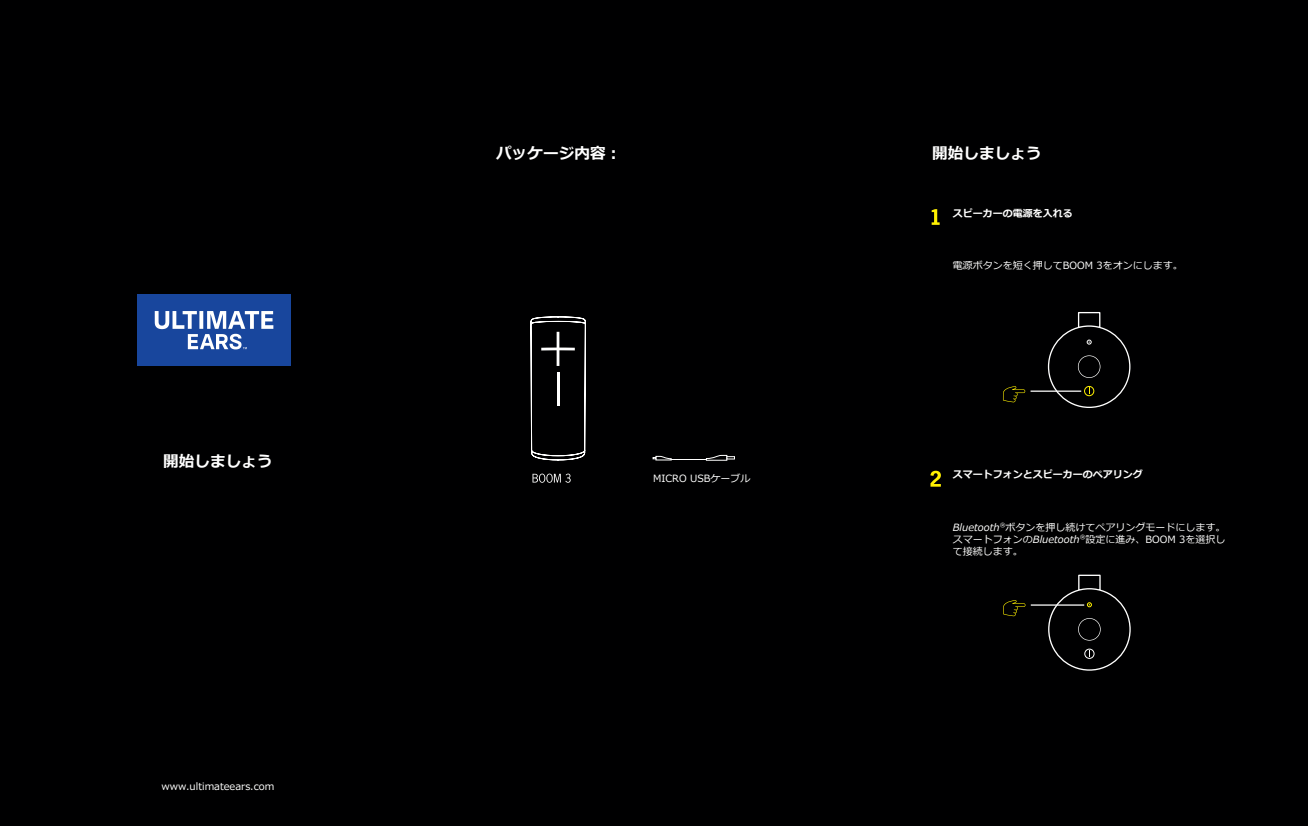
<style>
.page{position:relative;width:1308px;height:826px;background:#fff}
.page>*{position:absolute;margin:0;border:0;box-sizing:border-box;transform-origin:0 0}
.t1{font:700 15.62px "Meiryo";color:#fff}
.t2{font:10px/12px "Meiryo";color:#fff}
.t3{font:700 10px "Meiryo";color:#fff}
.t4{font:italic 10px "Meiryo";color:#fff}
.t5{font:italic 5.88px "Meiryo";color:#fff}
.s1{font-style:italic}
</style>
<div class="page">
<div style="left:0;top:0;width:1307px;height:826px;background:#000001"></div>
<div style="left:138px;top:294px;width:153px;height:71px;background:#18469d"></div>
<svg style="left:155px;top:311px;width:118px;height:38px"></svg>
<svg style="left:705px;top:455px;width:30px;height:6px"></svg>
<hr style="left:670px;top:459px;width:36px;height:1px;background:#fff">
<svg style="left:652px;top:456px;width:20px;height:4px"></svg>
<svg style="left:931px;top:209px;width:8px;height:16px"></svg>
<svg style="left:930px;top:470px;width:11px;height:16px"></svg>
<svg style="left:1003px;top:386px;width:22px;height:16px"></svg>
<div style="left:1078px;top:312px;width:22px;height:16px;border:1px solid #fff"></div>
<div style="left:1048px;top:326px;width:81px;height:81px;background:#000001;border-radius:50%"></div>
<div style="left:1047px;top:325px;width:83px;height:83px;border:1px solid #fff;border-radius:50%"></div>
<div style="left:1084px;top:386px;width:10px;height:10px;border:1px solid #fff101;border-radius:50%"></div>
<svg style="left:1087px;top:340px;width:4px;height:4px"></svg>
<svg style="left:1078px;top:355px;width:22px;height:23px"></svg>
<hr style="left:1030px;top:390px;width:51px;height:2px;background:#fff">
<div style="left:1078px;top:574px;width:22px;height:17px;border:1px solid #fff"></div>
<div style="left:1048px;top:588px;width:82px;height:82px;background:#000001;border-radius:50%"></div>
<div style="left:1048px;top:588px;width:82px;height:82px;border:1px solid #fff;border-radius:50%"></div>
<div style="left:1084px;top:649px;width:10px;height:9px;border:1px solid #fff;border-radius:50%"></div>
<svg style="left:1087px;top:602px;width:4px;height:5px"></svg>
<svg style="left:1078px;top:618px;width:22px;height:22px"></svg>
<svg style="left:1003px;top:600px;width:22px;height:16px"></svg>
<hr style="left:1030px;top:604px;width:54px;height:1px;background:#fff">
<svg style="left:532px;top:473px;width:38px;height:10px"></svg>
<svg style="left:530px;top:316px;width:56px;height:144px"></svg>
<hr style="left:556px;top:372px;width:3px;height:34px;background:#fff">
<p class="t1" style="left:163px;top:450px;width:111px">開始しましょう</p>
<p class="t2" style="left:161px;top:780px;width:114px">www.ultimateears.com</p>
<p class="t1" style="left:496px;top:142px;width:126px">パッケージ内容：</p>
<p class="t2" style="left:653px;top:473px;width:99px">MICRO USBケーブル</p>
<p class="t1" style="left:932px;top:142px;width:111px">開始しましょう</p>
<p class="t3" style="left:952px;top:206px;width:121px">スピーカーの電源を入れる</p>
<p class="t2" style="left:952px;top:260px;width:231px">電源ボタンを短く押してBOOM 3をオンにします。</p>
<p class="t3" style="left:952px;top:468px;width:191px">スマートフォンとスピーカーのペアリング</p>
<p class="t2" style="left:1005px;top:521px;width:221px">ボタンを押し続けてペアリングモードにします。</p>
<p class="t5" style="left:999px;top:521px;width:7px">®</p>
<p class="t4" style="left:952px;top:520px;width:48px">Bluetooth</p>
<p class="t2" style="left:1085px;top:533px;width:141px">設定に進み、BOOM 3を選択し</p>
<p class="t2" style="left:952px;top:533px;width:128px">スマートフォンの<span class="s1">Bluetooth</span>て接続します。</p>
<p class="t5" style="left:1079px;top:533px;width:7px">®</p>
</div>
